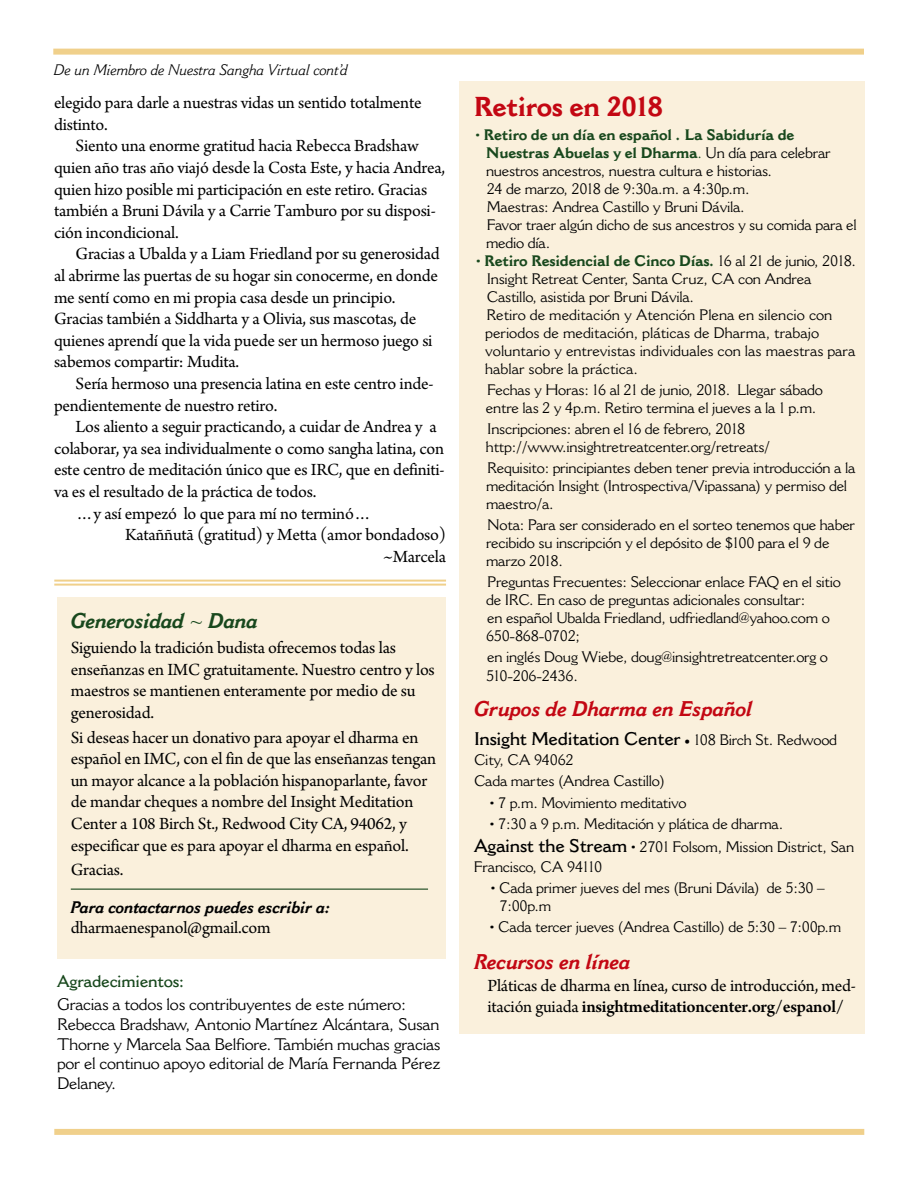
<style>
.page{position:relative;width:918px;height:1188px;background:#fff}
.page>*{position:absolute;margin:0;border:0;box-sizing:border-box;transform-origin:0 0}
.t1{font:700 27px "Cantoria";letter-spacing:-.015em;color:#c30713}
.t2{font:italic 700 21px "Cantoria";letter-spacing:-.02em;color:#c30713}
.t3{font:italic 700 21px "Cantoria";letter-spacing:-.02em;color:#18481d}
.t4{font:18px/21.6px "Arno Pro";letter-spacing:-.015em;color:#000}
.t5{font:600 18px "Cantoria";letter-spacing:-.015em;color:#000}
.t6{font:16.5px/19.8px "Cantoria";letter-spacing:-.015em;color:#000}
.t7{font:italic 700 16.5px "Cantoria";letter-spacing:-.02em;color:#000}
.t8{font:600 16.5px "Cantoria";letter-spacing:-.015em;color:#18481d}
.t9{font:15px/18px "Cantoria";letter-spacing:-.015em;color:#000}
.t10{font:italic 15px "Cantoria";letter-spacing:-.015em;color:#000}
.s1{color:#18481d}
.s2{font-weight:700;color:#18481d}
.s3{font-family:"Arno Pro";font-weight:400}
.s4{font-weight:400;font-size:15px}
.s5{font-weight:600;font-size:18px}
.s6{font-weight:600}
</style>
<div class="page">
<div style="left:53px;top:49px;width:811px;height:6px;background:#f0d08b"></div>
<div style="left:54px;top:1129px;width:810px;height:6px;background:#f0d08b"></div>
<div style="left:459px;top:81px;width:406px;height:952px;background:#faf0dc"></div>
<div style="left:57px;top:597px;width:389px;height:362px;background:#faf0dc"></div>
<hr style="left:71px;top:889px;width:357px;height:1px;background:#18481d">
<hr style="left:54px;top:580px;width:392px;height:2px;background:#f0d08b">
<hr style="left:54px;top:584px;width:392px;height:2px;background:#f0d08b">
<p class="t10" style="left:54px;top:65px;width:295px">De un Miembro de Nuestra Sangha Virtual cont’d</p>
<p class="t4" style="left:54px;top:94px;width:369px">elegido para darle a nuestras vidas un sentido totalmente distinto.</p>
<p class="t4" style="left:54px;top:137px;width:393px;text-indent:22px">Siento una enorme gratitud hacia Rebecca Bradshaw quien año tras año viajó desde la Costa Este, y hacia Andrea, quien hizo posible mi participación en este retiro. Gracias también a Bruni Dávila y a Carrie tamburo por su disposi&shy;ción incondicional.</p>
<p class="t4" style="left:54px;top:245px;width:387px;text-indent:22px">Gracias a Ubalda y a Liam Friedland por su generosidad al abrirme las puertas de su hogar sin conocerme, en donde me sentí como en mi propia casa desde un principio.<br>Gracias también a Siddharta y a olivia, sus mascotas, de quienes aprendí que la vida puede ser un hermoso juego si sabemos compartir: Mudita.</p>
<p class="t4" style="left:54px;top:374px;width:381px;text-indent:22px">Sería hermoso una presencia latina en este centro inde&shy;pendientemente de nuestro retiro.</p>
<p class="t4" style="left:76px;top:418px;width:363px">Los aliento a seguir practicando, a cuidar de Andrea y a</p>
<p class="t4" style="left:54px;top:439px;width:391px">colaborar, ya sea individualmente o como sangha latina, con</p>
<p class="t4" style="left:54px;top:461px;width:392px">este centro de meditación único que es IRC, que en definiti-</p>
<p class="t4" style="left:54px;top:482px;width:264px">va es el resultado de la práctica de todos.</p>
<p class="t4" style="left:76px;top:504px;width:297px">…y así empezó lo que para mí no terminó…</p>
<p class="t4" style="left:125px;top:526px;width:323px">Kataññutā (gratitud) y Metta (amor bondadoso)</p>
<p class="t4" style="left:383px;top:547px;width:64px">~Marcela</p>
<h2 class="t3" style="left:71px;top:613px;width:189px">Generosidad ~ Dana</h2>
<p class="t4" style="left:71px;top:639px;width:366px">Siguiendo la tradición budista ofrecemos todas las enseñanzas en IMC gratuitamente. nuestro centro y los maestros se mantienen enteramente por medio de su generosidad.</p>
<p class="t4" style="left:71px;top:728px;width:367px">Si deseas hacer un donativo para apoyar el dharma en español en IMC, con el fin de que las enseñanzas tengan un mayor alcance a la población hispanoparlante, favor de mandar cheques a nombre del Insight Meditation Center a 108 Birch St., Redwood City CA, 94062, y especificar que es para apoyar el dharma en español.</p>
<p class="t4" style="left:71px;top:861px;width:54px">Gracias.</p>
<p class="t7" style="left:71px;top:901px;width:261px">Para contactarnos puedes escribir a:</p>
<p class="t4" style="left:71px;top:918px;width:201px">dharmaenespanol@gmail.com</p>
<p class="t8" style="left:57px;top:975px;width:129px">Agradecimientos:</p>
<p class="t6" style="left:57px;top:996px;width:385px">Gracias a todos los contribuyentes de este número:<br>Rebecca Bradshaw, Antonio Martínez Alcántara, Susan Thorne y Marcela Saa Belfiore. También muchas gracias por el continuo apoyo editorial de María Fernanda Pérez Delaney.</p>
<h1 class="t1" style="left:474px;top:97px;width:190px">Retiros en 2018</h1>
<p class="t9" style="left:486px;top:127px;width:372px;text-indent:-11px"><span class="s1">•</span> <span class="s2">Retiro de un día en español . La Sabiduría de Nuestras Abuelas y el Dharma</span><span class="s1">.</span> Un día para celebrar nuestros ancestros, nuestra cultura e historias.<br>24 de marzo, 2018 de 9:30a.m. a 4:30p.m.<br>Maestras: Andrea Castillo y Bruni Dávila.<br>Favor traer algún dicho de sus ancestros y su comida para el medio día.</p>
<p class="t9" style="left:485px;top:253px;width:372px;text-indent:-10px"><span class="s1">•</span> <span class="s2">Retiro Residencial de Cinco Días.</span> 16 al 21 de junio, 2018.<br>Insight Retreat Center, Santa Cruz, CA con Andrea Castillo, asistida por Bruni Dávila.<br>Retiro de meditación y Atención Plena en silencio con periodos de meditación, pláticas de Dharma, trabajo voluntario y entrevistas individuales con las maestras para hablar sobre la práctica.</p>
<p class="t9" style="left:486px;top:382px;width:339px">Fechas y Horas: 16 al 21 de junio, 2018. Llegar sábado entre las 2 y 4p.m. Retiro termina el jueves a la 1 p.m.</p>
<p class="t9" style="left:486px;top:421px;width:286px">Inscripciones: abren el 16 de febrero, 2018 http://www.insightretreatcenter.org/retreats/</p>
<p class="t9" style="left:486px;top:460px;width:371px">Requisito: principiantes deben tener previa introducción a la meditación Insight (Introspectiva/Vipassana) y permiso del maestro/a.</p>
<p class="t9" style="left:486px;top:517px;width:371px">Nota: Para ser considerado en el sorteo tenemos que haber recibido su inscripción y el depósito de $100 para el 9 de marzo 2018.</p>
<p class="t9" style="left:486px;top:574px;width:357px">Preguntas Frecuentes: Seleccionar enlace FAQ en el sitio de IRC. En caso de preguntas adicionales consultar:<br>en español Ubalda Friedland, udfriedland@yahoo.com o 650-868-0702;</p>
<p class="t9" style="left:486px;top:648px;width:343px;line-height:19.2px">en inglés Doug Wiebe, doug@insightretreatcenter.org o<br>510-206-2436.</p>
<h2 class="t2" style="left:474px;top:701px;width:280px">Grupos de Dharma en Español</h2>
<p class="t5" style="left:474px;top:732px;width:365px">Insight Meditation Center <span class="s3">•</span> <span class="s4">108 Birch St. Redwood</span></p>
<p class="t9" style="left:474px;top:751px;width:193px;line-height:21.3px">City, CA 94062<br>Cada martes (Andrea Castillo)</p>
<p class="t9" style="left:490px;top:795px;width:199px">• 7 p.m. Movimiento meditativo</p>
<p class="t9" style="left:474px;top:813px;width:382px;line-height:23.4px;text-indent:16px">• 7:30 a 9 p.m. Meditación y plática de dharma.<br><span class="s5">Against the Stream</span> • 2701 Folsom, Mission District, San</p>
<p class="t9" style="left:474px;top:859px;width:130px">Francisco, CA 94110</p>
<p class="t9" style="left:500px;top:880px;width:327px;text-indent:-9px">• Cada primer jueves del mes (Bruni Dávila) de 5:30 –<br>7:00p.m</p>
<p class="t9" style="left:490px;top:919px;width:353px">• Cada tercer jueves (Andrea Castillo) de 5:30 – 7:00p.m</p>
<h2 class="t2" style="left:474px;top:954px;width:158px">Recursos en línea</h2>
<p class="t4" style="left:488px;top:976px;width:370px">Pláticas de dharma en línea, curso de introducción, med&shy;itación guiada <span class="s6">insightmeditationcenter.org/espanol/</span></p>
</div>
